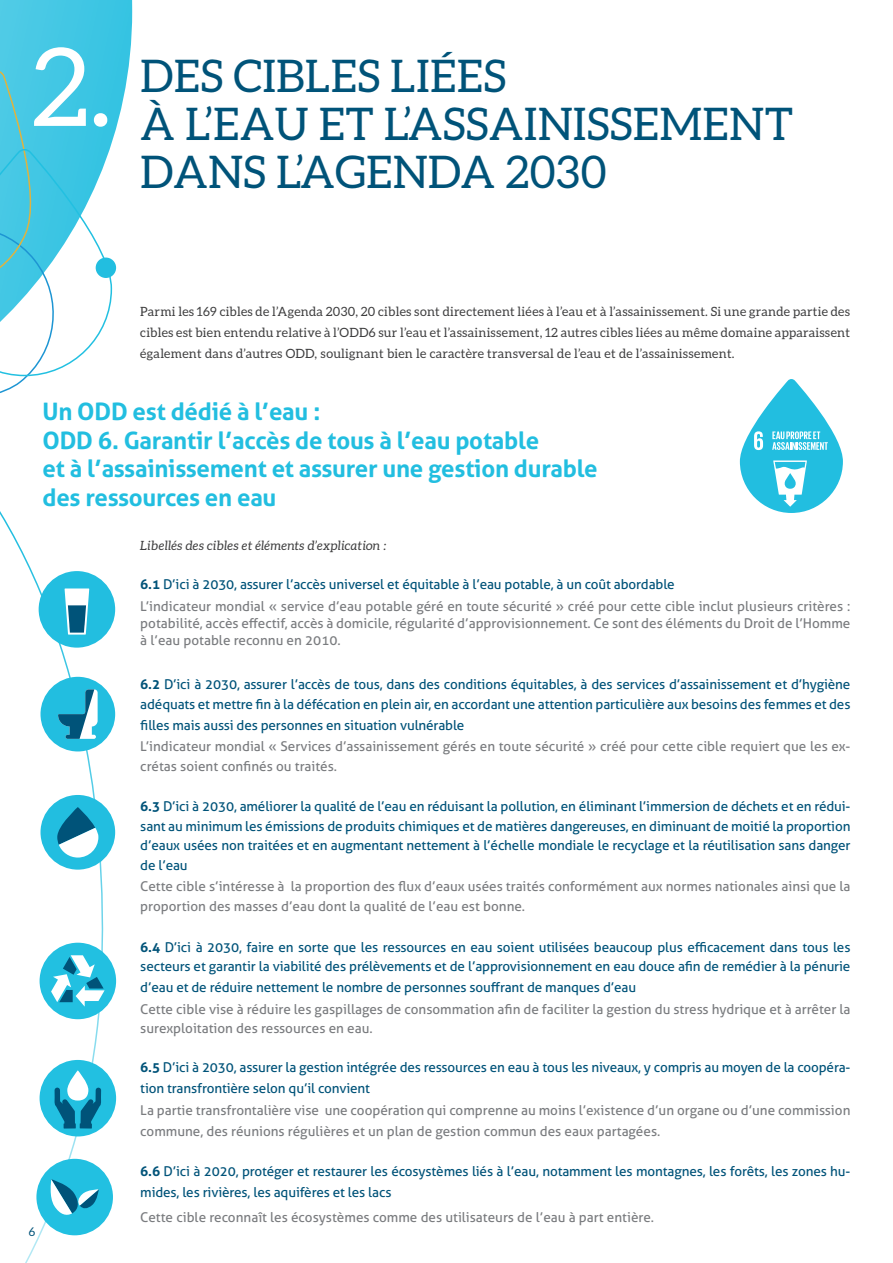
<style>
.page{position:relative;width:893px;height:1263px;background:#fff}
.page>*{position:absolute;margin:0;border:0;box-sizing:border-box;transform-origin:0 0}
.t1{font:108.6px "Aleo";color:#fff}
.t2{font:45px "Aleo";letter-spacing:.005em;color:#005379}
.t3{font:700 24px/28.8px "Aller";letter-spacing:-.01em;color:#22bee0}
.t4{font:13.5px/19.5px "Aller";letter-spacing:-.01em;color:#005379}
.t5{font:13.5px/19.8px "Aller";color:#7a7c7f}
.t6{font:12.75px/21px "Aleo";letter-spacing:.02em;color:#3e3e3f;text-align:justify}
.t7{font:italic 12.75px "Aleo";letter-spacing:.02em;color:#3e3e3f}
.t8{font:12px "Aleo";color:#005379}
.s1{font-weight:700}
</style>
<div class="page">
<svg style="left:0;top:0;width:132px;height:274px"></svg>
<svg style="left:0;top:511px;width:110px;height:752px"></svg>
<div style="left:39px;top:571px;width:76px;height:77px;background:#22bee0;border-radius:50%"></div>
<svg style="left:65px;top:588px;width:24px;height:47px"></svg>
<div style="left:41px;top:677px;width:74px;height:74px;background:#22bee0;border-radius:50%"></div>
<svg style="left:58px;top:689px;width:40px;height:50px"></svg>
<div style="left:41px;top:795px;width:74px;height:75px;background:#22bee0;border-radius:50%"></div>
<svg style="left:57px;top:807px;width:41px;height:50px"></svg>
<div style="left:40px;top:943px;width:76px;height:76px;background:#22c0e1;border-radius:50%"></div>
<svg style="left:51px;top:955px;width:54px;height:51px"></svg>
<div style="left:40px;top:1060px;width:76px;height:76px;background:#22c0e1;border-radius:50%"></div>
<svg style="left:55px;top:1087px;width:46px;height:41px"></svg>
<svg style="left:67px;top:1070px;width:21px;height:30px"></svg>
<div style="left:36px;top:1159px;width:77px;height:76px;background:#22c0e1;border-radius:50%"></div>
<svg style="left:50px;top:1179px;width:49px;height:36px"></svg>
<svg style="left:740px;top:379px;width:103px;height:134px"></svg>
<svg style="left:0;top:69px;width:113px;height:324px"></svg>
<div style="left:96px;top:258px;width:20px;height:20px;background:#22bee0;border-radius:50%"></div>
<p class="t1" style="left:31px;top:26px;width:82px">2.</p>
<p class="t2" style="left:140px;top:51px;width:367px">DES CIBLES LIÉES</p>
<p class="t2" style="left:140px;top:99px;width:654px">À L’EAU ET L’ASSAINISSEMENT</p>
<p class="t2" style="left:140px;top:147px;width:468px">DANS L’AGENDA 2030</p>
<p class="t6" style="left:140px;top:301px;width:711px">Parmi les 169 cibles de l’Agenda 2030, 20 cibles sont directement liées à l’eau et à l’assainissement. Si une grande partie des cibles est bien entendu relative à l’ODD6 sur l’eau et l’assainissement, 12 autres cibles liées au même domaine apparaissent également dans d’autres ODD, soulignant bien le caractère transversal de l’eau et de l’assainissement.</p>
<p class="t8" style="left:29px;top:1225px;width:8px">6</p>
<p class="t3" style="left:43px;top:397px;width:279px">Un ODD est dédié à l’eau :</p>
<p class="t3" style="left:43px;top:425px;width:557px">ODD 6. Garantir l’accès de tous à l’eau potable<br>et à l’assainissement et assurer une gestion durable des ressources en eau</p>
<p class="t7" style="left:140px;top:538px;width:248px">Libellés des cibles et éléments d’explication :</p>
<p class="t4" style="left:140px;top:575px;width:536px"><span class="s1">6.1</span> D’ici à 2030, assurer l’accès universel et équitable à l’eau potable, à un coût abordable</p>
<p class="t5" style="left:140px;top:597px;width:712px;line-height:17.2px;text-align:justify">L’indicateur mondial « service d’eau potable géré en toute sécurité » créé pour cette cible inclut plusieurs critères : potabilité, accès effectif, accès à domicile, régularité d’approvisionnement. Ce sont des éléments du Droit de l’Homme à l’eau potable reconnu en 2010.</p>
<p class="t4" style="left:140px;top:674px;width:712px"><span class="s1">6.2</span> D’ici à 2030, assurer l’accès de tous, dans des conditions équitables, à des services d’assainissement et d’hygiène adéquats et mettre fin à la défécation en plein air, en accordant une attention particulière aux besoins des femmes et des</p>
<p class="t4" style="left:140px;top:715px;width:326px">filles mais aussi des personnes en situation vulnérable</p>
<p class="t5" style="left:140px;top:736px;width:712px">L’indicateur mondial « Services d’assainissement gérés en toute sécurité » créé pour cette cible requiert que les ex&shy;crétas soient confinés ou traités.</p>
<p class="t4" style="left:140px;top:797px;width:712px;text-align:justify"><span class="s1">6.3</span> D’ici à 2030, améliorer la qualité de l’eau en réduisant la pollution, en éliminant l’immersion de déchets et en rédui&shy;sant au minimum les émissions de produits chimiques et de matières dangereuses, en diminuant de moitié la proportion d’eaux usées non traitées et en augmentant nettement à l’échelle mondiale le recyclage et la réutilisation sans danger de l’eau</p>
<p class="t5" style="left:140px;top:877px;width:712px">Cette cible s’intéresse à la proportion des flux d’eaux usées traités conformément aux normes nationales ainsi que la proportion des masses d’eau dont la qualité de l’eau est bonne.</p>
<p class="t4" style="left:140px;top:937px;width:712px"><span class="s1">6.4</span> D’ici à 2030, faire en sorte que les ressources en eau soient utilisées beaucoup plus efficacement dans tous les secteurs et garantir la viabilité des prélèvements et de l’approvisionnement en eau douce afin de remédier à la pénurie</p>
<p class="t4" style="left:140px;top:977px;width:497px">d’eau et de réduire nettement le nombre de personnes souffrant de manques d’eau</p>
<p class="t5" style="left:140px;top:999px;width:712px">Cette cible vise à réduire les gaspillages de consommation afin de faciliter la gestion du stress hydrique et à arrêter la surexploitation des ressources en eau.</p>
<p class="t4" style="left:140px;top:1057px;width:712px;line-height:21px"><span class="s1">6.5</span> D’ici à 2030, assurer la gestion intégrée des ressources en eau à tous les niveaux, y compris au moyen de la coopéra&shy;tion transfrontière selon qu’il convient</p>
<p class="t5" style="left:140px;top:1100px;width:712px;line-height:21px">La partie transfrontalière vise une coopération qui comprenne au moins l’existence d’un organe ou d’une commission commune, des réunions régulières et un plan de gestion commun des eaux partagées.</p>
<p class="t4" style="left:140px;top:1161px;width:712px;line-height:21px"><span class="s1">6.6</span> D’ici à 2020, protéger et restaurer les écosystèmes liés à l’eau, notamment les montagnes, les forêts, les zones hu&shy;mides, les rivières, les aquifères et les lacs</p>
<p class="t5" style="left:140px;top:1207px;width:515px">Cette cible reconnaît les écosystèmes comme des utilisateurs de l’eau à part entière.</p>
</div>
